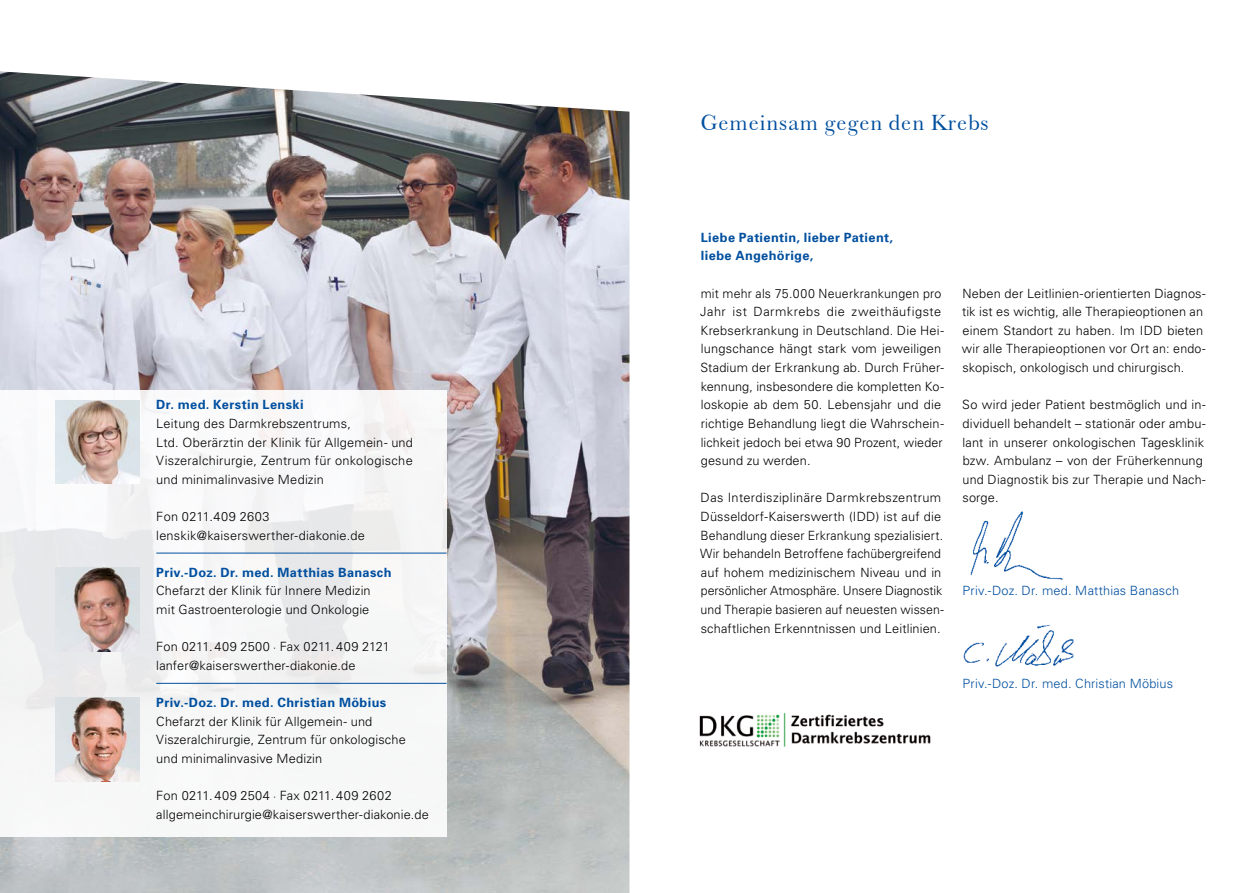
<style>
.page{position:relative;width:1259px;height:893px;background:#fff}
.page>*{position:absolute;margin:0;border:0;box-sizing:border-box;transform-origin:0 0}
.t1{font:22.5px "Baskerville No 2 BT";letter-spacing:.01em;color:#004f9f}
.t2{font:300 12.75px/18.6px "Univers";letter-spacing:.015em;color:#000}
.t3{font:700 12.75px/18.6px "Univers";letter-spacing:.03em;color:#004f9f}
.t4{font:300 12.75px "Univers";letter-spacing:.015em;color:#004f9f}
.s1{font-size:11.25px}
</style>
<div class="page">
<img style="left:699px;top:713px;width:232px;height:34px">
<img style="left:0;top:71px;width:629px;height:822px">
<div style="left:0;top:391px;width:446px;height:446px;background:linear-gradient(to right,#f2f3f4,#f6f6f6)"></div>
<img style="left:56px;top:400px;width:83px;height:84px">
<img style="left:56px;top:567px;width:83px;height:84px">
<img style="left:56px;top:698px;width:83px;height:83px">
<hr style="left:156px;top:553px;width:290px;height:1px;background:#004f9f">
<hr style="left:156px;top:683px;width:290px;height:1px;background:#004f9f">
<img style="left:963px;top:624px;width:111px;height:43px">
<img style="left:970px;top:511px;width:93px;height:70px">
<p class="t3" style="left:156px;top:395px;width:149px">Dr. med. Kerstin Lenski</p>
<p class="t2" style="left:156px;top:414px;width:258px">Leitung des Darmkrebszentrums,<br>Ltd. Oberärztin der Klinik für Allgemein- und Viszeralchirurgie, Zentrum für onkologische und minimalinvasive Medizin</p>
<p class="t2" style="left:156px;top:507px;width:210px">Fon 0211.409 2603 lenskik@kaiserswerther-diakonie.de</p>
<p class="t3" style="left:156px;top:562px;width:237px">Priv.-Doz. Dr. med. Matthias Banasch</p>
<p class="t2" style="left:156px;top:581px;width:216px">Chefarzt der Klinik für Innere Medizin mit Gastroenterologie und Onkologie</p>
<p class="t2" style="left:156px;top:637px;width:235px">Fon 0211.409 2500 <span class="s1">·</span> Fax 0211.409 2121 lanfer@kaiserswerther-diakonie.de</p>
<p class="t3" style="left:156px;top:693px;width:231px">Priv.-Doz. Dr. med. Christian Möbius</p>
<p class="t2" style="left:156px;top:711px;width:251px">Chefarzt der Klinik für Allgemein- und<br>Viszeralchirurgie, Zentrum für onkologische und minimalinvasive Medizin</p>
<p class="t2" style="left:156px;top:786px;width:274px">Fon 0211.409 2504 <span class="s1">·</span> Fax 0211.409 2602 allgemeinchirurgie@kaiserswerther-diakonie.de</p>
<h1 class="t1" style="left:700px;top:109px;width:290px">Gemeinsam gegen den Krebs</h1>
<p class="t3" style="left:701px;top:228px;width:194px">Liebe Patientin, lieber Patient, liebe Angehörige,</p>
<p class="t2" style="left:700px;top:283px;width:245px">mit mehr als 75.000 Neuerkrankungen pro Jahr ist Darmkrebs die zweithäufigste Krebserkrankung in Deutschland. Die Hei&shy;lungschance hängt stark vom jeweiligen Stadium der Erkrankung ab. Durch Früher&shy;kennung, insbesondere die kompletten Ko&shy;loskopie ab dem 50. Lebensjahr und die richtige Behandlung liegt die Wahrschein&shy;lichkeit jedoch bei etwa 90 Prozent, wieder gesund zu werden.</p>
<p class="t2" style="left:700px;top:488px;width:245px">Das Interdisziplinäre Darmkrebszentrum Düsseldorf-Kaiserswerth (IDD) ist auf die Behandlung dieser Erkrankung spezialisiert.<br>Wir behandeln Betroffene fachübergreifend auf hohem medizinischem Niveau und in persönlicher Atmosphäre. Unsere Diagnostik und Therapie basieren auf neuesten wissen&shy;schaftlichen Erkenntnissen und Leitlinien.</p>
<p class="t2" style="left:962px;top:283px;width:245px">Neben der Leitlinien-orientierten Diagnos&shy;tik ist es wichtig, alle Therapieoptionen an einem Standort zu haben. Im IDD bieten wir alle Therapieoptionen vor Ort an: endo&shy;skopisch, onkologisch und chirurgisch.</p>
<p class="t2" style="left:962px;top:395px;width:245px">So wird jeder Patient bestmöglich und in&shy;dividuell behandelt – stationär oder ambu&shy;lant in unserer onkologischen Tagesklinik bzw. Ambulanz – von der Früherkennung und Diagnostik bis zur Therapie und Nach&shy;sorge.</p>
<p class="t4" style="left:962px;top:583px;width:218px">Priv.-Doz. Dr. med. Matthias Banasch</p>
<p class="t4" style="left:962px;top:676px;width:212px">Priv.-Doz. Dr. med. Christian Möbius</p>
</div>
